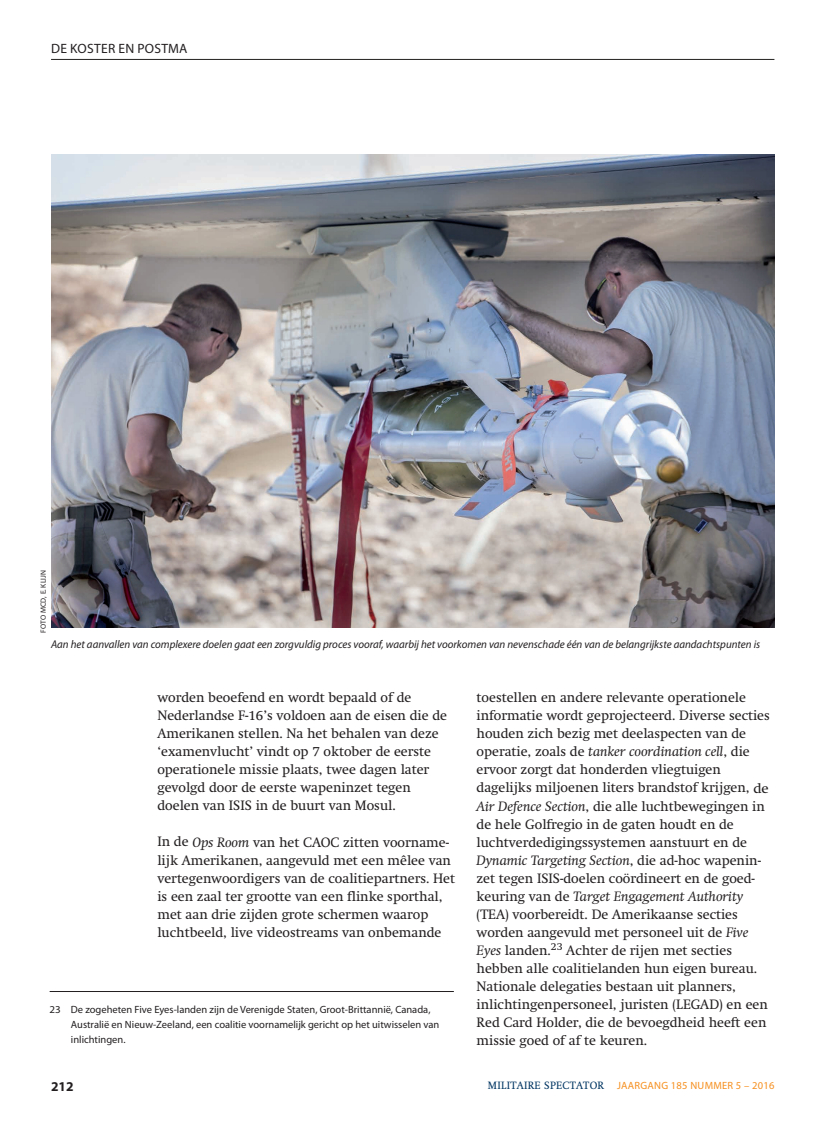
<style>
.page{position:relative;width:817px;height:1136px;background:#fff}
.page>*{position:absolute;margin:0;border:0;box-sizing:border-box;transform-origin:0 0}
.t1{font:13.5px/18px "Swift";color:#231f20}
.t2{font:13.5px "Myriad Pro";letter-spacing:.02em;color:#231f20}
.t3{font:700 13.5px "Myriad Pro";color:#231f20}
.t4{font:italic 11.25px "Myriad Pro";color:#231f20}
.t5{font:10.5px/15px "Myriad Pro";color:#231f20;scale:1.05 1}
.t6{font:10.5px "Myriad Pro";letter-spacing:.025em;color:#f68f1e}
.t7{font:7.5px "Myriad Pro";letter-spacing:.02em;color:#231f20}
.s1{font-style:italic}
.s2{font-family:"Swift";color:#003562}
</style>
<div class="page">
<hr style="left:51px;top:59px;width:723px;height:1px;background:#231f20">
<img style="left:51px;top:154px;width:723px;height:474px">
<hr style="left:50px;top:991px;width:404px;height:1px;background:#231f20">
<p class="t2" style="left:51px;top:41px;width:128px">de Koster en postma</p>
<p class="t7" style="left:39px;top:632px;width:63px;rotate:-90deg">Foto MCD, E. Klijn</p>
<p class="t4" style="left:51px;top:638px;width:710px">Aan het aanvallen van complexere doelen gaat een zorgvuldig proces vooraf, waarbij het voorkomen van nevenschade één van de belangrijkste aandachtspunten is</p>
<p class="t1" style="left:157px;top:688px;width:291px">worden beoefend en wordt bepaald of de Nederlandse F-16’s voldoen aan de eisen die de Amerikanen stellen. Na het behalen van deze ‘examenvlucht’ vindt op 7 oktober de eerste operationele missie plaats, twee dagen later gevolgd door de eerste wapeninzet tegen doelen van ISIS in de buurt van Mosul.</p>
<p class="t1" style="left:157px;top:832px;width:299px">In de <span class="s1">Ops Room</span> van het CAOC zitten voorname&shy;lijk Amerikanen, aangevuld met een mêlee van vertegenwoordigers van de coalitiepartners. Het is een zaal ter grootte van een flinke sporthal, met aan drie zijden grote schermen waarop luchtbeeld, live videostreams van onbemande</p>
<p class="t5" style="left:71px;top:1002px;width:352px;text-indent:-21px">23 De zogeheten Five Eyes-landen zijn de Verenigde Staten, Groot-Brittannië, Canada,<br>Australië en Nieuw-Zeeland, een coalitie voornamelijk gericht op het uitwisselen van inlichtingen.</p>
<p class="t1" style="left:476px;top:688px;width:295px">toestellen en andere relevante operationele informatie wordt geprojecteerd. Diverse secties houden zich bezig met deelaspecten van de operatie, zoals de <span class="s1">tanker coordination cell</span>, die ervoor zorgt dat honderden vliegtuigen dagelijks miljoenen liters brandstof krijgen, de <span class="s1">Air Defence Section</span>, die alle luchtbewegingen in de hele Golfregio in de gaten houdt en de luchtverdedigingssystemen aanstuurt en de <span class="s1">Dynamic Targeting Section</span>, die ad-hoc wapenin&shy;zet tegen ISIS-doelen coördineert en de goed&shy;keuring van de <span class="s1">Target Engagement Authority </span>(TEA) voorbereidt. De Amerikaanse secties worden aangevuld met personeel uit de <span class="s1">Five Eyes</span> landen.<sup>23</sup> Achter de rijen met secties hebben alle coalitielanden hun eigen bureau.<br>Nationale delegaties bestaan uit planners, inlichtingenpersoneel, juristen (LEGAD) en een Red Card Holder, die de bevoegdheid heeft een missie goed of af te keuren.</p>
<p class="t3" style="left:51px;top:1078px;width:24px">212</p>
<p class="t6" style="left:488px;top:1079px;width:288px"><span class="s2">MILITAIRE SPECTATOR</span> JAARGANG 185 NUMMER 5 – 2016</p>
</div>
